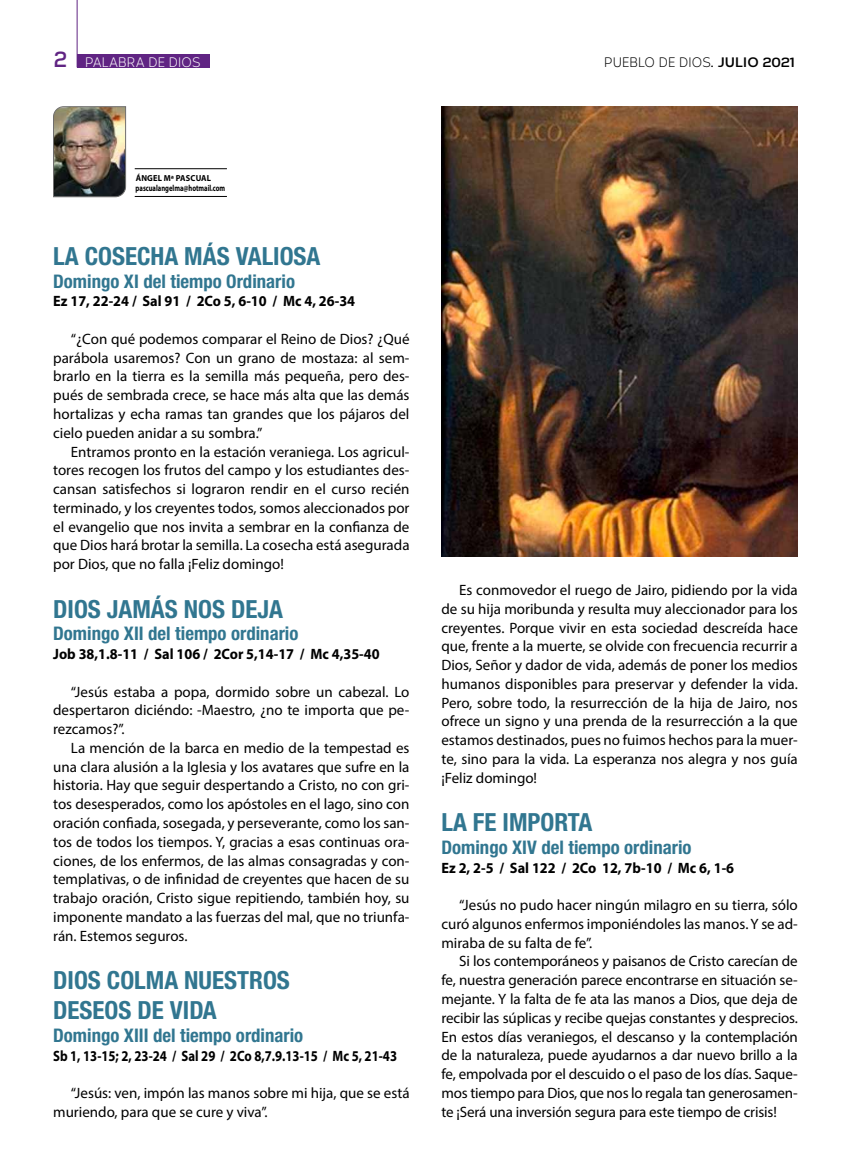
<style>
.page{position:relative;width:851px;height:1170px;background:#fff}
.page>*{position:absolute;margin:0;border:0;box-sizing:border-box;transform-origin:0 0}
.t1{font:700 condensed 25px/30px "Helvetica Neue LT Std";color:#317690}
.t2{font:700 22.5px "Corbert";color:#602483;scale:.9 1}
.t3{font:700 condensed 18.75px "Helvetica Neue LT Std";color:#317690}
.t4{font:15px/18.8px "Myriad Pro";color:#000;text-align:justify}
.t5{font:700 15px "Myriad Pro";color:#000;scale:.95 1}
.t6{font:700 15px "Myriad Pro";color:#000;scale:.85 1}
.t7{font:13.75px "Corbert";letter-spacing:.01em;color:#000;scale:.9 1}
.t8{font:13.75px "Corbert";letter-spacing:.01em;color:#fff;scale:.9 1}
.t9{font:700 8.75px/10px "Myriad Pro";color:#000;scale:.95 1}
.s1{font-weight:700}
</style>
<div class="page">
<div style="left:77px;top:54px;width:132px;height:13px;background:#602483"></div>
<hr style="left:77px;top:0;width:1px;height:67px;background:#602483">
<img style="left:53px;top:106px;width:73px;height:91px">
<hr style="left:135px;top:196px;width:92px;height:1px;background:#000">
<hr style="left:135px;top:168px;width:92px;height:1px;background:#000">
<img style="left:441px;top:106px;width:356px;height:450px">
<h2 class="t2" style="left:54px;top:41px;width:16px">2</h2>
<p class="t8" style="left:85px;top:52px;width:130px">PALABRA DE DIOS</p>
<p class="t7" style="left:604px;top:52px;width:213px">PUEBLO DE DIOS<span class="s1">. JULIO 2021</span></p>
<p class="t9" style="left:136px;top:173px;width:96px">ÁNGEL Mª PASCUAL pascualangelma@hotmail.com</p>
<h1 class="t1" style="left:53px;top:241px;width:269px">LA COSECHA MÁS VALIOSA</h1>
<p class="t3" style="left:53px;top:269px;width:243px">Domingo XI del tiempo Ordinario</p>
<p class="t5" style="left:53px;top:291px;width:319px">Ez 17, 22-24 / Sal 91 / 2Co 5, 6-10 / Mc 4, 26-34</p>
<p class="t4" style="left:53px;top:329px;width:358px;text-indent:18px">“¿Con qué podemos comparar el Reino de Dios? ¿Qué parábola usaremos? Con un grano de mostaza: al sem&shy;brarlo en la tierra es la semilla más pequeña, pero des&shy;pués de sembrada crece, se hace más alta que las demás hortalizas y echa ramas tan grandes que los pájaros del cielo pueden anidar a su sombra.”</p>
<p class="t4" style="left:53px;top:442px;width:358px;text-indent:18px">Entramos pronto en la estación veraniega. Los agricul&shy;tores recogen los frutos del campo y los estudiantes des&shy;cansan satisfechos si lograron rendir en el curso recién terminado, y los creyentes todos, somos aleccionados por el evangelio que nos invita a sembrar en la confianza de que Dios hará brotar la semilla. La cosecha está asegurada por Dios, que no falla ¡Feliz domingo!</p>
<h1 class="t1" style="left:53px;top:593px;width:231px">DIOS JAMÁS NOS DEJA</h1>
<p class="t3" style="left:53px;top:622px;width:247px">Domingo XII del tiempo ordinario</p>
<p class="t5" style="left:53px;top:644px;width:345px">Job 38,1.8-11 / Sal 106 / 2Cor 5,14-17 / Mc 4,35-40</p>
<p class="t4" style="left:53px;top:682px;width:358px;text-indent:18px">“Jesús estaba a popa, dormido sobre un cabezal. Lo despertaron diciéndo: -Maestro, ¿no te importa que pe&shy;rezcamos?”.</p>
<p class="t4" style="left:53px;top:738px;width:358px;text-indent:18px">La mención de la barca en medio de la tempestad es una clara alusión a la Iglesia y los avatares que sufre en la historia. Hay que seguir despertando a Cristo, no con gri&shy;tos desesperados, como los apóstoles en el lago, sino con oración confiada, sosegada, y perseverante, como los san&shy;tos de todos los tiempos. Y, gracias a esas continuas ora&shy;ciones, de los enfermos, de las almas consagradas y con&shy;templativas, o de infinidad de creyentes que hacen de su trabajo oración, Cristo sigue repitiendo, también hoy, su imponente mandato a las fuerzas del mal, que no triunfa&shy;rán. Estemos seguros.</p>
<h1 class="t1" style="left:53px;top:965px;width:238px">DIOS COLMA NUESTROS<br>DESEOS DE VIDA</h1>
<p class="t3" style="left:53px;top:1023px;width:251px">Domingo XIII del tiempo ordinario</p>
<p class="t6" style="left:53px;top:1045px;width:406px">Sb 1, 13-15; 2, 23-24 / Sal 29 / 2Co 8,7.9.13-15 / Mc 5, 21-43</p>
<p class="t4" style="left:53px;top:1083px;width:358px;text-indent:18px">“Jesús: ven, impón las manos sobre mi hija, que se está muriendo, para que se cure y viva”.</p>
<p class="t4" style="left:441px;top:580px;width:358px;text-indent:18px">Es conmovedor el ruego de Jairo, pidiendo por la vida de su hija moribunda y resulta muy aleccionador para los creyentes. Porque vivir en esta sociedad descreída hace que, frente a la muerte, se olvide con frecuencia recurrir a Dios, Señor y dador de vida, además de poner los medios humanos disponibles para preservar y defender la vida.<br>Pero, sobre todo, la resurrección de la hija de Jairo, nos ofrece un signo y una prenda de la resurrección a la que estamos destinados, pues no fuimos hechos para la muer&shy;te, sino para la vida. La esperanza nos alegra y nos guía ¡Feliz domingo!</p>
<h1 class="t1" style="left:441px;top:807px;width:152px">LA FE IMPORTA</h1>
<p class="t3" style="left:441px;top:835px;width:251px">Domingo XIV del tiempo ordinario</p>
<p class="t5" style="left:441px;top:857px;width:309px">Ez 2, 2-5 / Sal 122 / 2Co 12, 7b-10 / Mc 6, 1-6</p>
<p class="t4" style="left:441px;top:895px;width:358px;text-indent:18px">“Jesús no pudo hacer ningún milagro en su tierra, sólo curó algunos enfermos imponiéndoles las manos. Y se ad&shy;miraba de su falta de fe”.</p>
<p class="t4" style="left:441px;top:951px;width:358px;text-indent:18px">Si los contemporáneos y paisanos de Cristo carecían de fe, nuestra generación parece encontrarse en situación se&shy;mejante. Y la falta de fe ata las manos a Dios, que deja de recibir las súplicas y recibe quejas constantes y desprecios.<br>En estos días veraniegos, el descanso y la contemplación de la naturaleza, puede ayudarnos a dar nuevo brillo a la fe, empolvada por el descuido o el paso de los días. Saque&shy;mos tiempo para Dios, que nos lo regala tan generosamen&shy;te ¡Será una inversión segura para este tiempo de crisis!</p>
</div>
